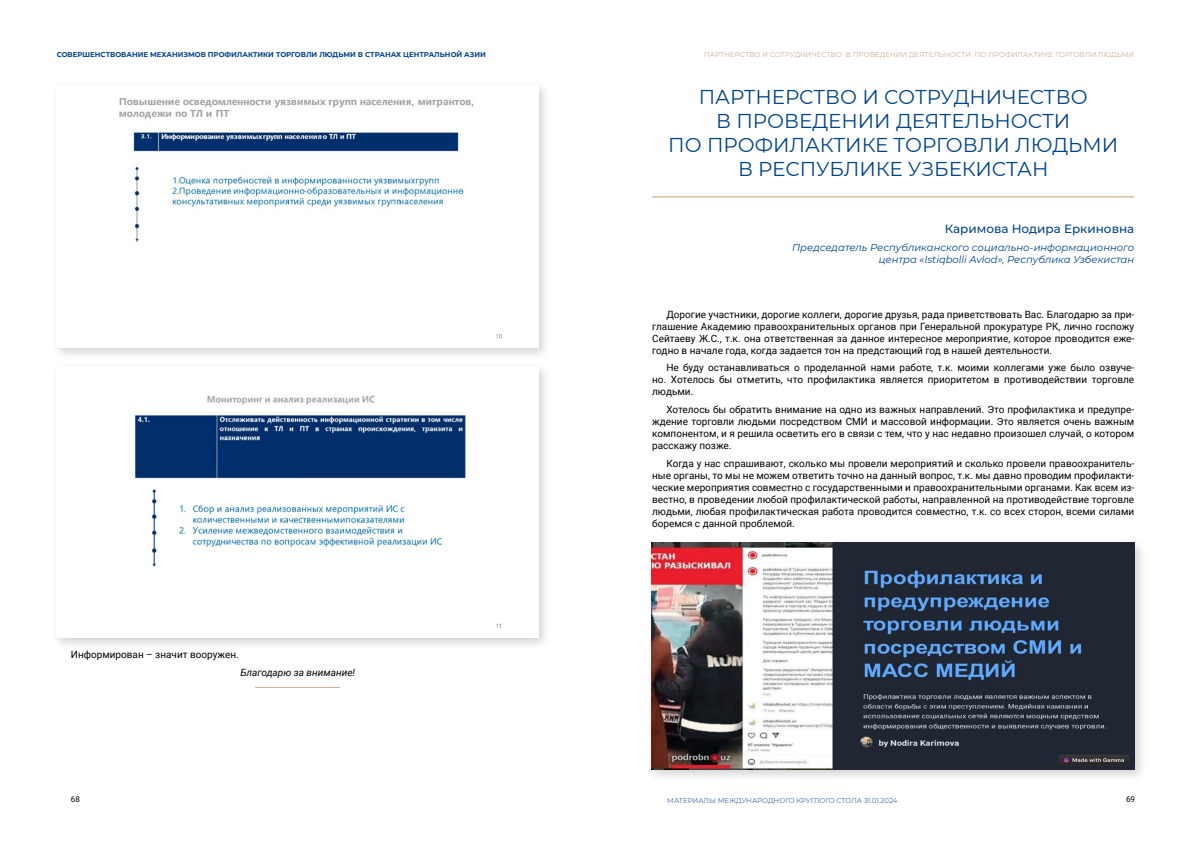
<style>
.page{position:relative;width:1191px;height:842px;background:#fff}
.page>*{position:absolute;margin:0;border:0;box-sizing:border-box;transform-origin:0 0}
.Титул_Заголовок_КАЗ{font:20px/24px "Montserrat";color:#048;text-align:center}
.ФИО{font:500 12px "Montserrat";color:#048}
.Основной{font:10px/12px "Roboto";color:#000;text-align:justify}
.Должность{font:italic 10px/12px "Montserrat";color:#048;text-align:right}
.КОНЕЦ{font:italic 10px "Roboto";color:#000}
.t1{font:8px "Roboto";color:#000}
.t2{font:7px "Montserrat";color:#cdad8d}
.t3{font:700 7px "Montserrat";color:#048}
.t4{font:7px "Montserrat";color:#4767a3}
</style>
<div class="page">
<div style="left:51px;top:80px;width:501px;height:281px;background:#000;opacity:.18"></div>
<img style="left:57px;top:85px;width:482px;height:262px">
<div style="left:51px;top:361px;width:501px;height:290px;background:#000;opacity:.18"></div>
<img style="left:57px;top:366px;width:482px;height:271px">
<hr style="left:255px;top:687px;width:85px;height:1px;background:#cdad8d">
<hr style="left:652px;top:196px;width:482px;height:1px;background:#cdad8d">
<div style="left:646px;top:538px;width:502px;height:245px;background:#000;opacity:.18"></div>
<img style="left:651px;top:543px;width:484px;height:227px">
<p class="t3" style="left:57px;top:50px;width:431px">СОВЕРШЕНСТВОВАНИЕ МЕХАНИЗМОВ ПРОФИЛАКТИКИ ТОРГОВЛИ ЛЮДЬМИ В СТРАНАХ ЦЕНТРАЛЬНОЙ АЗИИ</p>
<p class="t2" style="left:704px;top:50px;width:432px">ПАРТНЕРСТВО И СОТРУДНИЧЕСТВО В ПРОВЕДЕНИИ ДЕЯТЕЛЬНОСТИ ПО ПРОФИЛАКТИКЕ ТОРГОВЛИ ЛЮДЬМИ</p>
<p class="Титул_Заголовок_КАЗ" style="left:668px;top:85px;width:451px">ПАРТНЕРСТВО И СОТРУДНИЧЕСТВО<br>В ПРОВЕДЕНИИ ДЕЯТЕЛЬНОСТИ<br>ПО ПРОФИЛАКТИКЕ ТОРГОВЛИ ЛЮДЬМИ<br>В РЕСПУБЛИКЕ УЗБЕКИСТАН</p>
<p class="ФИО" style="left:944px;top:221px;width:191px">Каримова Нодира Еркиновна</p>
<p class="Должность" style="left:792px;top:241px;width:344px">Председатель Республиканского социально-информационного центра «Istiqbolli Avlod», Республика Узбекистан</p>
<p class="Основной" style="left:71px;top:648px;width:169px">Информирован – значит вооружен.</p>
<p class="КОНЕЦ" style="left:240px;top:665px;width:116px">Благодарю за внимание!</p>
<p class="Основной" style="left:652px;top:308px;width:483px;text-indent:14px">Дорогие участники, дорогие коллеги, дорогие друзья, рада приветствовать Вас. Благодарю за при&shy;глашение Академию правоохранительных органов при Генеральной прокуратуре РК, лично госпожу Сейтаеву Ж.С., т.к. она ответственная за данное интересное мероприятие, которое проводится еже&shy;годно в начале года, когда задается тон на предстающий год в нашей деятельности.</p>
<p class="Основной" style="left:652px;top:361px;width:483px;text-indent:14px">Не буду останавливаться о проделанной нами работе, т.к. моими коллегами уже было озвуче&shy;но. Хотелось бы отметить, что профилактика является приоритетом в противодействии торговле людьми.</p>
<p class="Основной" style="left:652px;top:403px;width:483px;text-indent:14px">Хотелось бы обратить внимание на одно из важных направлений. Это профилактика и предупре&shy;ждение торговли людьми посредством СМИ и массовой информации. Это является очень важным компонентом, и я решила осветить его в связи с тем, что у нас недавно произошел случай, о котором расскажу позже.</p>
<p class="Основной" style="left:652px;top:457px;width:483px;text-indent:14px">Когда у нас спрашивают, сколько мы провели мероприятий и сколько провели правоохранитель&shy;ные органы, то мы не можем ответить точно на данный вопрос, т.к. мы давно проводим профилакти&shy;ческие мероприятия совместно с государственными и правоохранительными органами. Как всем из&shy;вестно, в проведении любой профилактической работы, направленной на противодействие торговле людьми, любая профилактическая работа проводится совместно, т.к. со всех сторон, всеми силами боремся с данной проблемой.</p>
<p class="t1" style="left:71px;top:793px;width:10px">68</p>
<p class="t4" style="left:667px;top:795px;width:232px">МАТЕРИАЛЫ МЕЖДУНАРОДНОГО КРУГЛОГО СТОЛА 31.01.2024</p>
<p class="t1" style="left:1126px;top:793px;width:10px">69</p>
</div>
